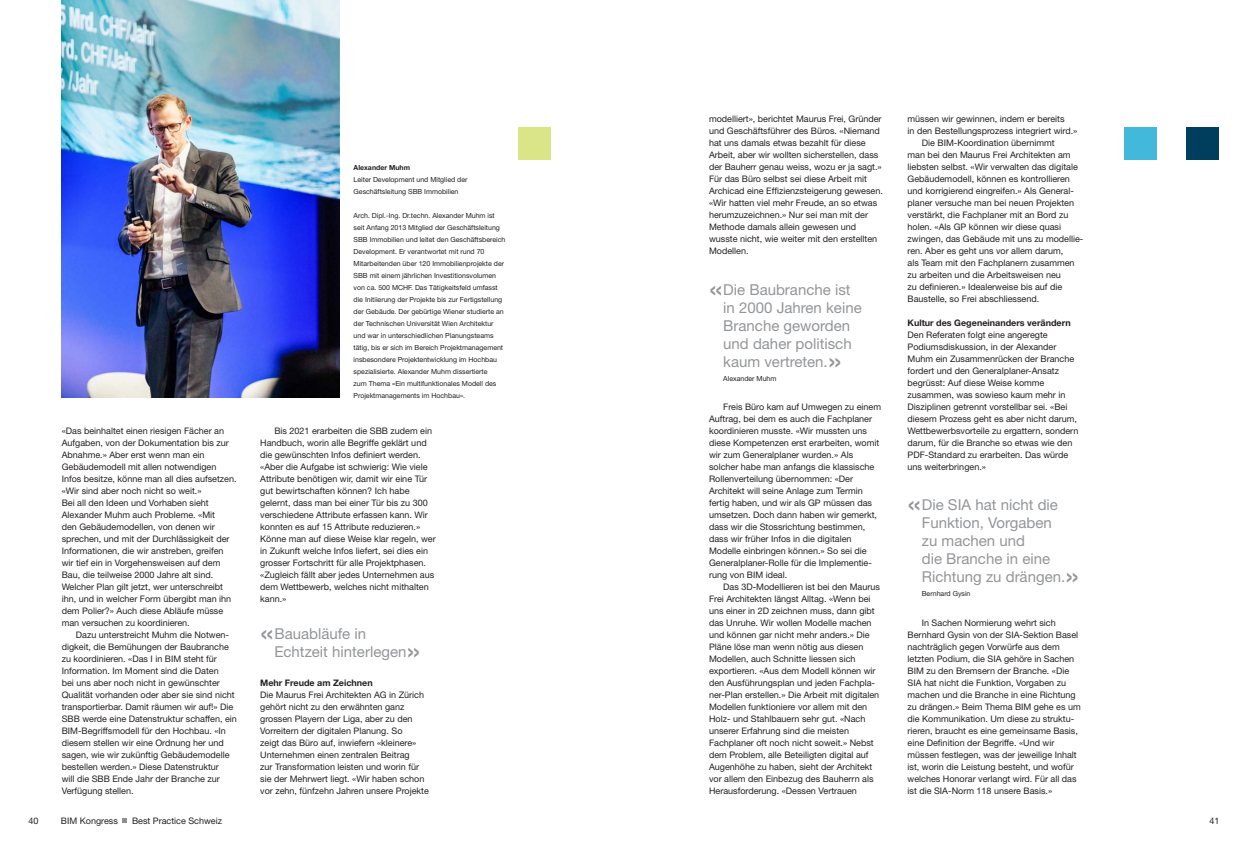
<style>
.page{position:relative;width:1248px;height:842px;background:#fff}
.page>*{position:absolute;margin:0;border:0;box-sizing:border-box;transform-origin:0 0}
.copy_roman_9{font:15px/18px "Helvetica Neue LT Pro";color:#939598}
.copy_roman_9-2{font:9px/12px "Helvetica Neue LT Pro";color:#231f20}
.zwischentitel_bold_9{font:700 9px "Helvetica Neue LT Pro";color:#231f20}
.legende_roman_7{font:7px/12px "Helvetica Neue LT Pro";color:#231f20}
.copy_roman_9-3{font:7px "Helvetica Neue LT Pro";color:#231f20}
.legende_roman_7-2{font:700 7px "Helvetica Neue LT Pro";color:#231f20}
.s1{font-size:30px}
</style>
<div class="page">
<svg style="left:123px;top:818px;width:4px;height:5px"></svg>
<img style="left:62px;top:0;width:277px;height:398px">
<div style="left:519px;top:128px;width:32px;height:32px;background:#d9e587"></div>
<div style="left:1186px;top:128px;width:32px;height:32px;background:#003e5e"></div>
<div style="left:1124px;top:128px;width:32px;height:32px;background:#42b9db"></div>
<p class="copy_roman_9-2" style="left:62px;top:424px;width:176px">«Das beinhaltet einen riesigen Fächer an Aufgaben, von der Dokumentation bis zur Abnahme.» Aber erst wenn man ein Gebäudemodell mit allen notwendigen Infos besitze, könne man all dies aufsetzen. «Wir sind aber noch nicht so weit.»</p>
<p class="copy_roman_9-2" style="left:62px;top:496px;width:171px">Bei all den Ideen und Vorhaben sieht Alexander Muhm auch Probleme. «Mit den Gebäudemodellen, von denen wir sprechen, und mit der Durchlässigkeit der Informationen, die wir anstreben, greifen wir tief ein in Vorgehensweisen auf dem Bau, die teilweise 2000 Jahre alt sind.<br>Welcher Plan gilt jetzt, wer unterschreibt ihn, und in welcher Form übergibt man ihn dem Polier?» Auch diese Abläufe müsse man versuchen zu koordinieren.</p>
<p class="copy_roman_9-2" style="left:62px;top:628px;width:177px;text-indent:14px">Dazu unterstreicht Muhm die Notwen&shy;digkeit, die Bemühungen der Baubranche zu koordinieren. «Das I in BIM steht für Information. Im Moment sind die Daten<br>bei uns aber noch nicht in gewünschter Qualität vorhanden oder aber sie sind nicht transportierbar. Damit räumen wir auf!» Die SBB werde eine Datenstruktur schaffen, ein BIM-Begriffsmodell für den Hochbau. «In diesem stellen wir eine Ordnung her und sagen, wie wir zukünftig Gebäudemodelle bestellen werden.» Diese Datenstruktur<br>will die SBB Ende Jahr der Branche zur Verfügung stellen.</p>
<p class="legende_roman_7-2" style="left:353px;top:163px;width:58px">Alexander Muhm</p>
<p class="legende_roman_7" style="left:353px;top:173px;width:115px">Leiter Development und Mitglied der<br>Geschäftsleitung SBB Immobilien</p>
<p class="legende_roman_7" style="left:353px;top:209px;width:153px">Arch. Dipl.-Ing. Dr.techn. Alexander Muhm ist seit Anfang 2013 Mitglied der Geschäftsleitung SBB Immobilien und leitet den Geschäftsbereich Development. Er verantwortet mit rund 70<br>Mitarbeitenden über 120 Immobilienprojekte der SBB mit einem jährlichen Investitionsvolumen von ca. 500 MCHF. Das Tätigkeitsfeld umfasst die Initiierung der Projekte bis zur Fertigstellung der Gebäude. Der gebürtige Wiener studierte an der Technischen Universität Wien Architektur und war in unterschiedlichen Planungsteams tätig, bis er sich im Bereich Projektmanagement insbesondere Projektentwicklung im Hochbau spezialisierte. Alexander Muhm dissertierte<br>zum Thema «Ein multifunktionales Modell des Projektmanagements im Hochbau».</p>
<p class="copy_roman_9-2" style="left:260px;top:424px;width:177px;text-indent:14px">Bis 2021 erarbeiten die SBB zudem ein Handbuch, worin alle Begriffe geklärt und die gewünschten Infos definiert werden. «Aber die Aufgabe ist schwierig: Wie viele Attribute benötigen wir, damit wir eine Tür gut bewirtschaften können? Ich habe gelernt, dass man bei einer Tür bis zu 300 verschiedene Attribute erfassen kann. Wir konnten es auf 15 Attribute reduzieren.» Könne man auf diese Weise klar regeln, wer in Zukunft welche Infos liefert, sei dies ein grosser Fortschritt für alle Projektphasen. «Zugleich fällt aber jedes Unternehmen aus dem Wettbewerb, welches nicht mithalten kann.»</p>
<p class="copy_roman_9" style="left:274px;top:625px;width:147px;text-indent:-14px"><span class="s1">«</span>Bauabläufe in<br>Echtzeit hinterlegen<span class="s1">»</span></p>
<p class="zwischentitel_bold_9" style="left:260px;top:677px;width:114px">Mehr Freude am Zeichnen</p>
<p class="copy_roman_9-2" style="left:260px;top:688px;width:170px">Die Maurus Frei Architekten AG in Zürich gehört nicht zu den erwähnten ganz grossen Playern der Liga, aber zu den Vorreitern der digitalen Planung. So<br>zeigt das Büro auf, inwiefern «kleinere» Unternehmen einen zentralen Beitrag<br>zur Transformation leisten und worin für sie der Mehrwert liegt. «Wir haben schon vor zehn, fünfzehn Jahren unsere Projekte</p>
<p class="copy_roman_9-2" style="left:709px;top:112px;width:175px">modelliert», berichtet Maurus Frei, Gründer und Geschäftsführer des Büros. «Niemand hat uns damals etwas bezahlt für diese Arbeit, aber wir wollten sicherstellen, dass der Bauherr genau weiss, wozu er ja sagt.» Für das Büro selbst sei diese Arbeit mit Archicad eine Effizienzsteigerung gewesen. «Wir hatten viel mehr Freude, an so etwas herumzuzeichnen.» Nur sei man mit der Methode damals allein gewesen und wusste nicht, wie weiter mit den erstellten Modellen.</p>
<p class="copy_roman_9" style="left:723px;top:280px;width:140px;text-indent:-14px"><span class="s1">«</span>Die Baubranche ist in 2000 Jahren keine<br>Branche geworden und daher politisch kaum vertreten.<span class="s1">»</span></p>
<p class="copy_roman_9-3" style="left:723px;top:374px;width:55px">Alexander Muhm</p>
<p class="copy_roman_9-2" style="left:709px;top:400px;width:173px;text-indent:14px">Freis Büro kam auf Umwegen zu einem Auftrag, bei dem es auch die Fachplaner koordinieren musste. «Wir mussten uns diese Kompetenzen erst erarbeiten, womit wir zum Generalplaner wurden.» Als solcher habe man anfangs die klassische Rollenverteilung übernommen: «Der Architekt will seine Anlage zum Termin fertig haben, und wir als GP müssen das umsetzen. Doch dann haben wir gemerkt, dass wir die Stossrichtung bestimmen, dass wir früher Infos in die digitalen Modelle einbringen können.» So sei die Generalplaner-Rolle für die Implementie&shy;rung von BIM ideal.</p>
<p class="copy_roman_9-2" style="left:709px;top:580px;width:172px;text-indent:14px">Das 3D-Modellieren ist bei den Maurus Frei Architekten längst Alltag. «Wenn bei uns einer in 2D zeichnen muss, dann gibt das Unruhe. Wir wollen Modelle machen und können gar nicht mehr anders.» Die Pläne löse man wenn nötig aus diesen Modellen, auch Schnitte liessen sich exportieren. «Aus dem Modell können wir den Ausführungsplan und jeden Fachpla&shy;ner-Plan erstellen.» Die Arbeit mit digitalen Modellen funktioniere vor allem mit den Holz- und Stahlbauern sehr gut. «Nach unserer Erfahrung sind die meisten Fachplaner oft noch nicht soweit.» Nebst dem Problem, alle Beteiligten digital auf Augenhöhe zu haben, sieht der Architekt vor allem den Einbezug des Bauherrn als Herausforderung. «Dessen Vertrauen</p>
<p class="copy_roman_9-2" style="left:907px;top:112px;width:171px">müssen wir gewinnen, indem er bereits<br>in den Bestellungsprozess integriert wird.»</p>
<p class="copy_roman_9-2" style="left:907px;top:136px;width:177px;text-indent:14px">Die BIM-Koordination übernimmt<br>man bei den Maurus Frei Architekten am liebsten selbst. «Wir verwalten das digitale Gebäudemodell, können es kontrollieren und korrigierend eingreifen.» Als General&shy;planer versuche man bei neuen Projekten verstärkt, die Fachplaner mit an Bord zu holen. «Als GP können wir diese quasi zwingen, das Gebäude mit uns zu modellie&shy;ren. Aber es geht uns vor allem darum,<br>als Team mit den Fachplanern zusammen zu arbeiten und die Arbeitsweisen neu<br>zu definieren.» Idealerweise bis auf die Baustelle, so Frei abschliessend.</p>
<p class="zwischentitel_bold_9" style="left:907px;top:317px;width:165px">Kultur des Gegeneinanders verändern</p>
<p class="copy_roman_9-2" style="left:907px;top:328px;width:172px">Den Referaten folgt eine angeregte Podiumsdiskussion, in der Alexander Muhm ein Zusammenrücken der Branche fordert und den Generalplaner-Ansatz begrüsst: Auf diese Weise komme zusammen, was sowieso kaum mehr in Disziplinen getrennt vorstellbar sei. «Bei diesem Prozess geht es aber nicht darum, Wettbewerbsvorteile zu ergattern, sondern darum, für die Branche so etwas wie den PDF-Standard zu erarbeiten. Das würde uns weiterbringen.»</p>
<p class="copy_roman_9" style="left:921px;top:495px;width:159px;text-indent:-14px"><span class="s1">«</span>Die SIA hat nicht die<br>Funktion, Vorgaben<br>zu machen und<br>die Branche in eine<br>Richtung zu drängen.<span class="s1">»</span></p>
<p class="copy_roman_9-3" style="left:921px;top:589px;width:50px">Bernhard Gysin</p>
<p class="copy_roman_9-2" style="left:907px;top:616px;width:175px;text-indent:14px">In Sachen Normierung wehrt sich Bernhard Gysin von der SIA-Sektion Basel nachträglich gegen Vorwürfe aus dem letzten Podium, die SIA gehöre in Sachen BIM zu den Bremsern der Branche. «Die SIA hat nicht die Funktion, Vorgaben zu machen und die Branche in eine Richtung zu drängen.» Beim Thema BIM gehe es um die Kommunikation. Um diese zu struktu&shy;rieren, braucht es eine gemeinsame Basis, eine Definition der Begriffe. «Und wir müssen festlegen, was der jeweilige Inhalt ist, worin die Leistung besteht, und wofür welches Honorar verlangt wird. Für all das ist die SIA-Norm 118 unsere Basis.»</p>
<p class="copy_roman_9-2" style="left:28px;top:814px;width:12px">40</p>
<p class="copy_roman_9-2" style="left:61px;top:814px;width:58px">BIM Kongress</p>
<p class="copy_roman_9-2" style="left:132px;top:814px;width:91px">Best Practice Schweiz</p>
<p class="copy_roman_9-2" style="left:1209px;top:814px;width:12px">41</p>
</div>
